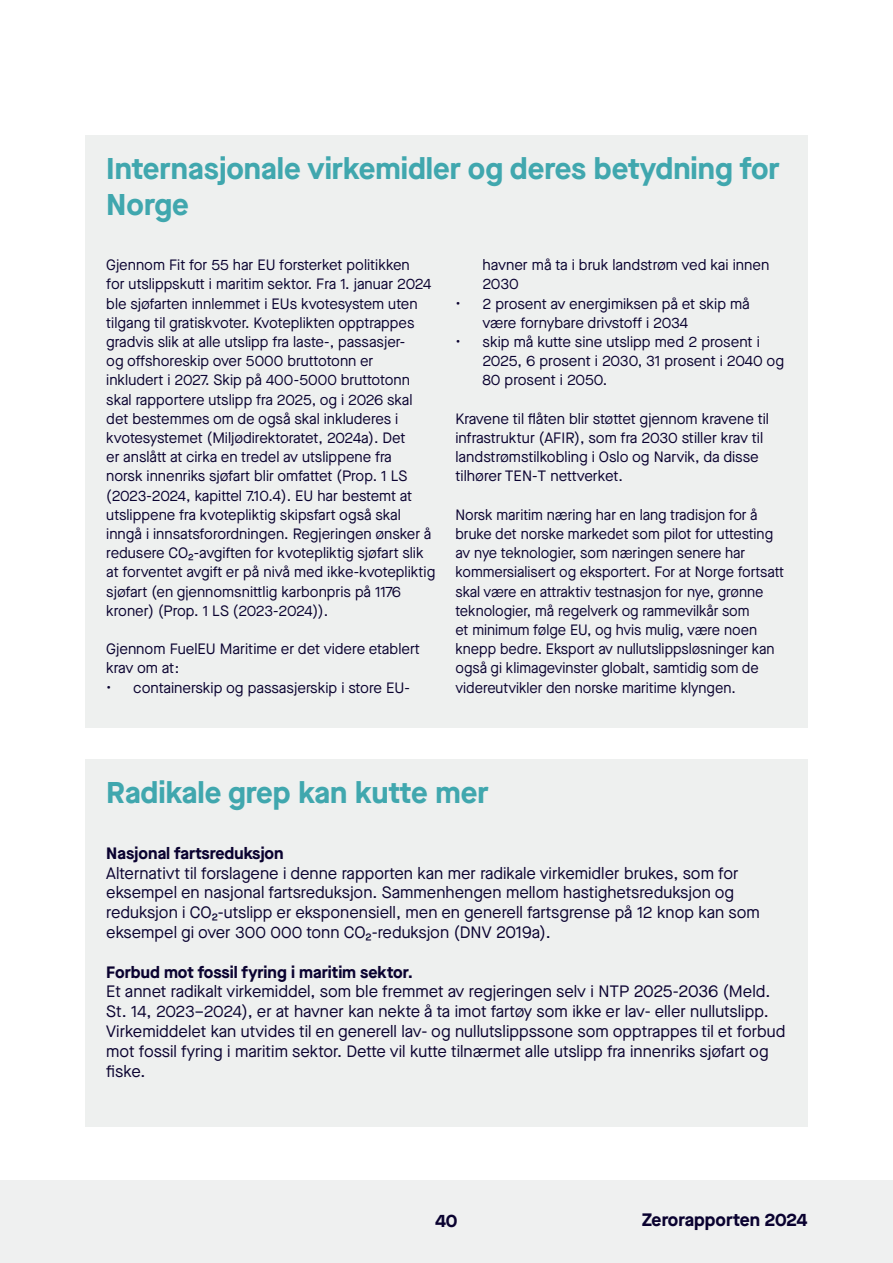
<style>
.page{position:relative;width:893px;height:1263px;background:#fff}
.page>*{position:absolute;margin:0;border:0;box-sizing:border-box;transform-origin:0 0}
.t1{font:700 30px/36px "Maison Neue";color:#40a7ae}
.t2{font:700 18px "Maison Neue";letter-spacing:-.005em;color:#0a0230}
.t3{font:16.5px/19.8px "Maison Neue";color:#0a0230}
.t4{font:700 16.5px "Maison Neue";color:#0a0230}
.t5{font:15px/19.2px "Maison Neue";color:#0a0230}
</style>
<div class="page">
<div style="left:0;top:1180px;width:893px;height:83px;background:#eff0f0"></div>
<div style="left:85px;top:135px;width:723px;height:592px;background:#eef0ef"></div>
<div style="left:85px;top:759px;width:723px;height:368px;background:#eef0ef"></div>
<h1 class="t1" style="left:106px;top:150px;width:675px">Internasjonale virkemidler og deres betydning for<br>Norge</h1>
<p class="t5" style="left:106px;top:255px;width:331px">Gjennom Fit for 55 har EU forsterket politikken<br>for utslippskutt i maritim sektor. Fra 1. januar 2024 ble sjøfarten innlemmet i EUs kvotesystem uten tilgang til gratiskvoter. Kvoteplikten opptrappes gradvis slik at alle utslipp fra laste-, passasjer-<br>og offshoreskip over 5000 bruttotonn er<br>inkludert i 2027. Skip på 400-5000 bruttotonn skal rapportere utslipp fra 2025, og i 2026 skal det bestemmes om de også skal inkluderes i kvotesystemet (Miljødirektoratet, 2024a). Det<br>er anslått at cirka en tredel av utslippene fra<br>norsk innenriks sjøfart blir omfattet (Prop. 1 LS (2023-2024, kapittel 7.10.4). EU har bestemt at utslippene fra kvotepliktig skipsfart også skal inngå i innsatsforordningen. Regjeringen ønsker å redusere CO2-avgiften for kvotepliktig sjøfart slik at forventet avgift er på nivå med ikke-kvotepliktig sjøfart (en gjennomsnittlig karbonpris på 1176 kroner) (Prop. 1 LS (2023-2024)).</p>
<p class="t5" style="left:106px;top:639px;width:315px">Gjennom FuelEU Maritime er det videre etablert krav om at:</p>
<p class="t5" style="left:106px;top:678px;width:305px">• containerskip og passasjerskip i store EU-</p>
<p class="t5" style="left:482px;top:255px;width:288px">havner må ta i bruk landstrøm ved kai innen<br>2030</p>
<p class="t5" style="left:482px;top:294px;width:269px;text-indent:-27px">• 2 prosent av energimiksen på et skip må være fornybare drivstoff i 2034</p>
<p class="t5" style="left:482px;top:332px;width:303px;text-indent:-27px">• skip må kutte sine utslipp med 2 prosent i<br>2025, 6 prosent i 2030, 31 prosent i 2040 og<br>80 prosent i 2050.</p>
<p class="t5" style="left:455px;top:409px;width:315px">Kravene til flåten blir støttet gjennom kravene til infrastruktur (AFIR), som fra 2030 stiller krav til landstrømstilkobling i Oslo og Narvik, da disse tilhører TEN-T nettverket.</p>
<p class="t5" style="left:455px;top:505px;width:330px">Norsk maritim næring har en lang tradisjon for å bruke det norske markedet som pilot for uttesting av nye teknologier, som næringen senere har kommersialisert og eksportert. For at Norge fortsatt skal være en attraktiv testnasjon for nye, grønne teknologier, må regelverk og rammevilkår som<br>et minimum følge EU, og hvis mulig, være noen knepp bedre. Eksport av nullutslippsløsninger kan også gi klimagevinster globalt, samtidig som de videreutvikler den norske maritime klyngen.</p>
<h1 class="t1" style="left:106px;top:773px;width:384px">Radikale grep kan kutte mer</h1>
<p class="t4" style="left:106px;top:841px;width:179px">Nasjonal fartsreduksjon</p>
<p class="t3" style="left:106px;top:863px;width:655px">Alternativt til forslagene i denne rapporten kan mer radikale virkemidler brukes, som for eksempel en nasjonal fartsreduksjon. Sammenhengen mellom hastighetsreduksjon og reduksjon i CO2-utslipp er eksponensiell, men en generell fartsgrense på 12 knop kan som eksempel gi over 300 000 tonn CO2-reduksjon (DNV 2019a).</p>
<p class="t4" style="left:106px;top:960px;width:308px">Forbud mot fossil fyring i maritim sektor.</p>
<p class="t3" style="left:106px;top:981px;width:681px">Et annet radikalt virkemiddel, som ble fremmet av regjeringen selv i NTP 2025-2036 (Meld.<br>St. 14, 2023–2024), er at havner kan nekte å ta imot fartøy som ikke er lav- eller nullutslipp.<br>Virkemiddelet kan utvides til en generell lav- og nullutslippssone som opptrappes til et forbud mot fossil fyring i maritim sektor. Dette vil kutte tilnærmet alle utslipp fra innenriks sjøfart og fiske.</p>
<p class="t2" style="left:435px;top:1208px;width:24px">40</p>
<p class="t2" style="left:642px;top:1207px;width:167px">Zerorapporten 2024</p>
</div>
